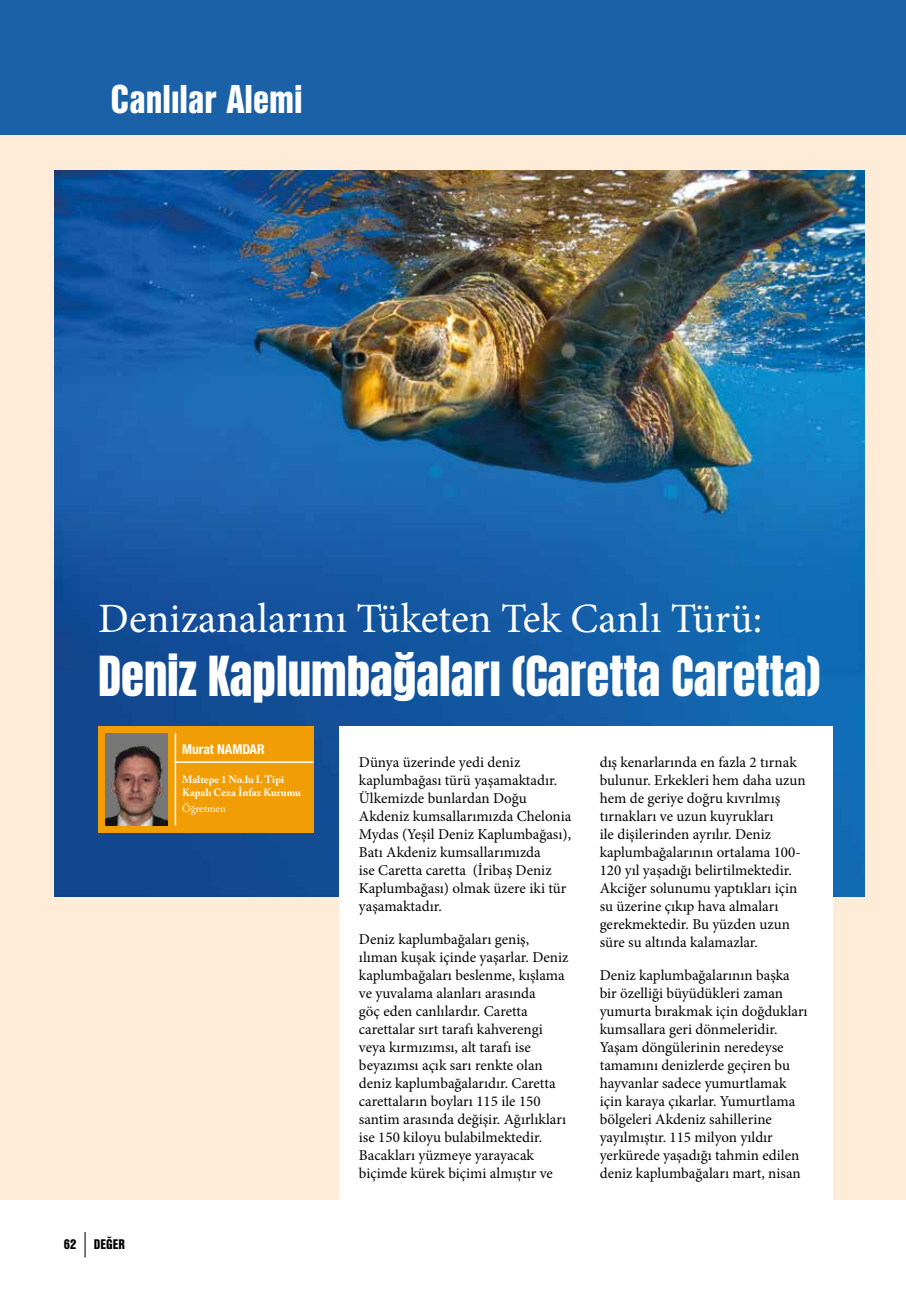
<style>
.page{position:relative;width:906px;height:1289px;background:#fff}
.page>*{position:absolute;margin:0;border:0;box-sizing:border-box;transform-origin:0 0}
.t1{font:46.95px "Anton";color:#fff}
.t2{font:41.7px "Minion Pro";color:#fff}
.t3{font:900 39px "Nimbus San Con L";color:#fff}
.t4{font:15px/18px "Minion Pro";color:#000}
.t5{font:700 condensed 13.5px "Helvetica Neue LT Pro";color:#fff}
.t6{font:900 13.5px "Nimbus San Con L";color:#000}
.t7{font:700 10.5px/12.6px "Adobe Caslon Pro";color:#fff}
.t8{font:10.5px "Adobe Caslon Pro";color:#fff}
</style>
<div class="page">
<div style="left:0;top:134px;width:906px;height:1065px;background:#feebd8"></div>
<img style="left:54px;top:170px;width:810px;height:726px">
<div style="left:339px;top:726px;width:493px;height:473px;background:#fff"></div>
<div style="left:98px;top:726px;width:216px;height:106px;background:#f19e06"></div>
<div style="left:105px;top:732px;width:63px;height:93px;background:#777776"></div>
<img style="left:105px;top:746px;width:63px;height:79px">
<hr style="left:175px;top:761px;width:139px;height:2px;background:#fff">
<hr style="left:175px;top:732px;width:1px;height:93px;background:#fff">
<svg style="left:85px;top:1232px;width:1px;height:25px"></svg>
<div style="left:0;top:0;width:906px;height:134px;background:#1a61a7"></div>
<h3 class="t3" style="left:111px;top:69px;width:194px">Canlılar Alemi</h3>
<h2 class="t2" style="left:98px;top:591px;width:665px">Denizanalarını Tüketen Tek Canlı Türü:</h2>
<h1 class="t1" style="left:98px;top:652px;width:724px">Deniz Kaplumbağaları (Caretta Caretta)</h1>
<p class="t5" style="left:182px;top:741px;width:84px">Murat NAMDAR</p>
<p class="t7" style="left:182px;top:773px;width:120px">Maltepe 1 No.lu L Tipi<br>Kapalı Ceza İnfaz Kurumu</p>
<p class="t8" style="left:182px;top:802px;width:45px">Öğretmen</p>
<p class="t6" style="left:64px;top:1234px;width:14px">62</p>
<p class="t6" style="left:94px;top:1234px;width:33px">DEĞER</p>
<p class="t4" style="left:359px;top:753px;width:214px">Dünya üzerinde yedi deniz kaplumbağası türü yaşamaktadır.<br>Ülkemizde bunlardan Doğu<br>Akdeniz kumsallarımızda Chelonia<br>Mydas (Yeşil Deniz Kaplumbağası),<br>Batı Akdeniz kumsallarımızda<br>ise Caretta caretta (İribaş Deniz<br>Kaplumbağası) olmak üzere iki tür yaşamaktadır.</p>
<p class="t4" style="left:359px;top:930px;width:211px">Deniz kaplumbağaları geniş, ılıman kuşak içinde yaşarlar. Deniz kaplumbağaları beslenme, kışlama ve yuvalama alanları arasında<br>göç eden canlılardır. Caretta carettalar sırt tarafı kahverengi veya kırmızımsı, alt tarafı ise beyazımsı açık sarı renkte olan deniz kaplumbağalarıdır. Caretta carettaların boyları 115 ile 150 santim arasında değişir. Ağırlıkları ise 150 kiloyu bulabilmektedir.<br>Bacakları yüzmeye yarayacak biçimde kürek biçimi almıştır ve</p>
<p class="t4" style="left:600px;top:753px;width:207px">dış kenarlarında en fazla 2 tırnak bulunur. Erkekleri hem daha uzun hem de geriye doğru kıvrılmış tırnakları ve uzun kuyrukları<br>ile dişilerinden ayrılır. Deniz kaplumbağalarının ortalama 100-<br>120 yıl yaşadığı belirtilmektedir.<br>Akciğer solunumu yaptıkları için su üzerine çıkıp hava almaları gerekmektedir. Bu yüzden uzun süre su altında kalamazlar.</p>
<p class="t4" style="left:600px;top:966px;width:209px">Deniz kaplumbağalarının başka bir özelliği büyüdükleri zaman yumurta bırakmak için doğdukları kumsallara geri dönmeleridir.<br>Yaşam döngülerinin neredeyse tamamını denizlerde geçiren bu hayvanlar sadece yumurtlamak için karaya çıkarlar. Yumurtlama bölgeleri Akdeniz sahillerine yayılmıştır. 115 milyon yıldır yerkürede yaşadığı tahmin edilen deniz kaplumbağaları mart, nisan</p>
</div>
